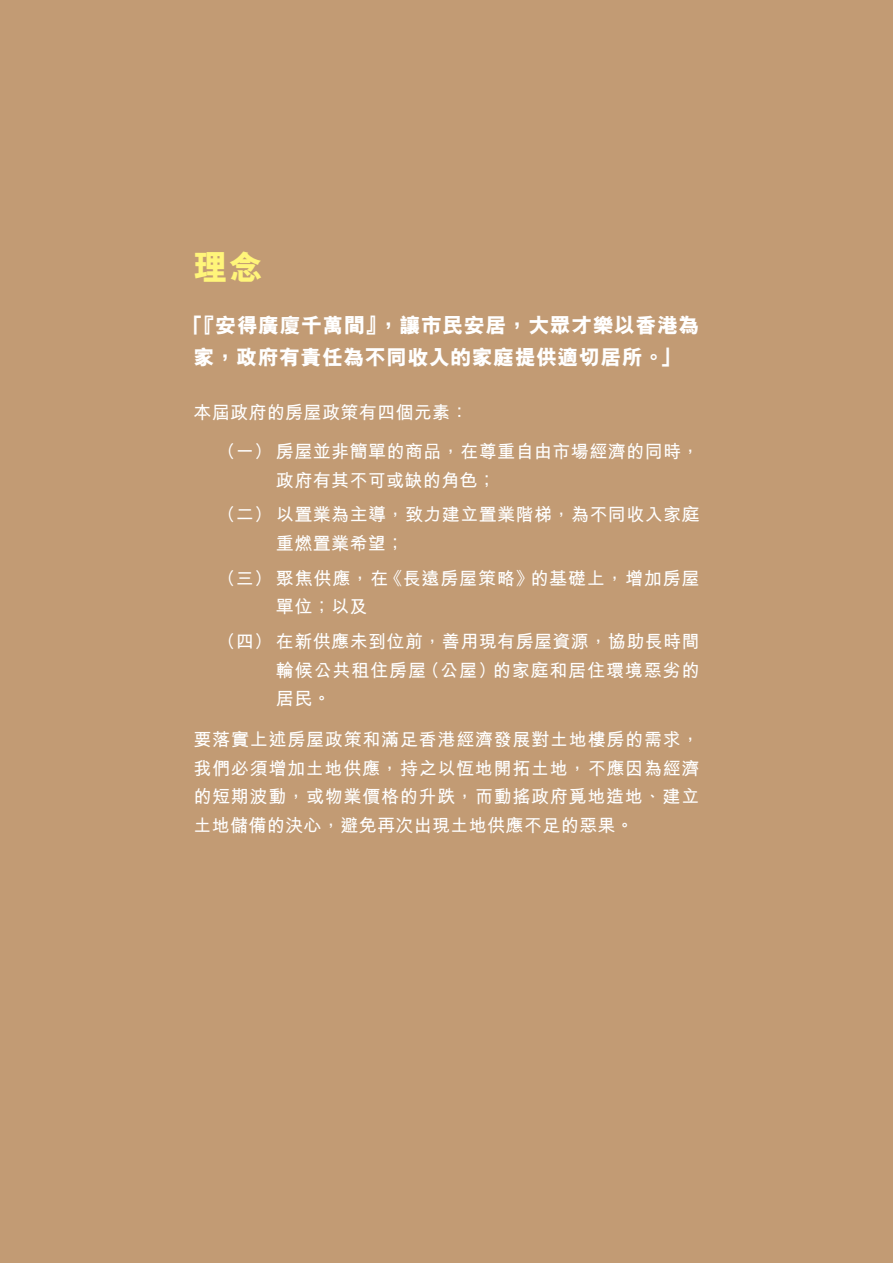
<style>
.page{position:relative;width:893px;height:1263px;background:#c29b74}
.page>*{position:absolute;margin:0;border:0;box-sizing:border-box;transform-origin:0 0}
.t1{font:800 34.5px "M Hei HK";color:#fff57a}
.t2{font:800 21px/31.5px "M Hei HK";letter-spacing:.02em;color:#fff;text-align:center}
.t3{font:700 18px/28.5px "M Hei HK";letter-spacing:.025em;color:#fff}
.t4{font:700 18px/35px "M Hei HK";letter-spacing:.045em;color:#fff}
.t5{font:700 18px/28.5px "M Hei HK";letter-spacing:.05em;color:#fff}
</style>
<div class="page">
<hr style="left:892px;top:0;width:1px;height:844px;background:#cee8dd">
<hr style="left:892px;top:662px;width:1px;height:209px;background:#8ed0b7">
<hr style="left:892px;top:859px;width:1px;height:404px;background:#ddcc8a">
<svg style="left:892px;top:1220px;width:1px;height:21px"></svg>
<svg style="left:892px;top:631px;width:1px;height:35px"></svg>
<h1 class="t1" style="left:193px;top:250px;width:71px">理念</h1>
<p class="t2" style="left:183px;top:309px;width:518px">「『安得廣廈千萬間』，讓市民安居，大眾才樂以香港為家，政府有責任為不同收入的家庭提供適切居所。」</p>
<p class="t3" style="left:217px;top:391px;width:484px;line-height:39.2px;text-indent:-24px">本屆政府的房屋政策有四個元素：<br>（一） 房屋並非簡單的商品，在尊重自由市場經濟的同時，</p>
<p class="t3" style="left:217px;top:461px;width:484px;line-height:35px;text-indent:58px">政府有其不可或缺的角色；<br>（二） 以置業為主導，致力建立置業階梯，為不同收入家庭</p>
<p class="t4" style="left:217px;top:524px;width:483px;text-indent:58px">重燃置業希望；<br>（三） 聚焦供應，在《長遠房屋策略》的基礎上，增加房屋</p>
<p class="t3" style="left:217px;top:588px;width:484px;line-height:35px;text-indent:58px">單位；以及<br>（四） 在新供應未到位前，善用現有房屋資源，協助長時間</p>
<p class="t5" style="left:276px;top:654px;width:425px">輪候公共租住房屋（公屋）的家庭和居住環境惡劣的居民。</p>
<p class="t3" style="left:193px;top:724px;width:508px;text-align:justify">要落實上述房屋政策和滿足香港經濟發展對土地樓房的需求，我們必須增加土地供應，持之以恆地開拓土地，不應因為經濟的短期波動，或物業價格的升跌，而動搖政府覓地造地、建立土地儲備的決心，避免再次出現土地供應不足的惡果。</p>
</div>
